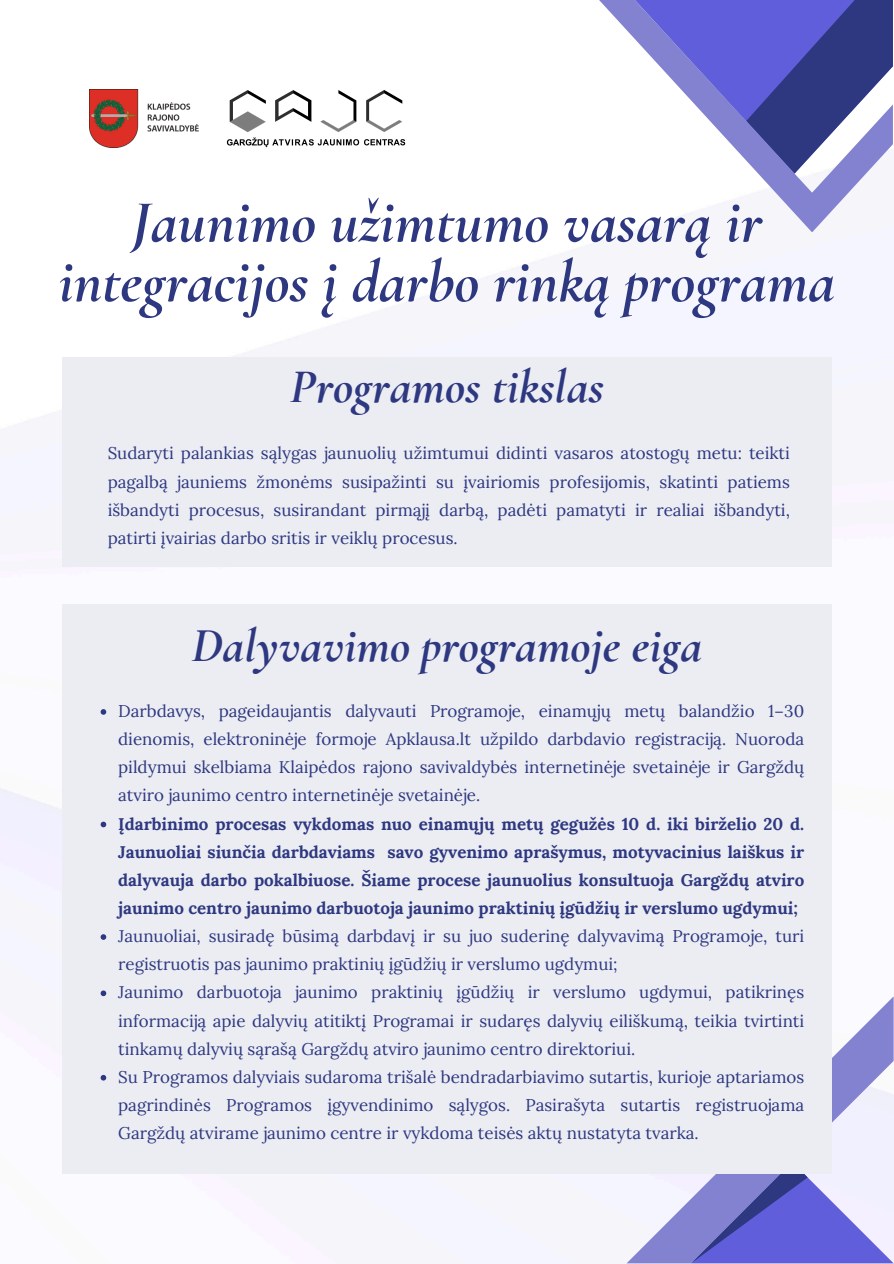
<style>
.page{position:relative;width:894px;height:1264px;background:#fff}
.page>*{position:absolute;margin:0;border:0;box-sizing:border-box;transform-origin:0 0}
.t1{font:italic 700 60.45px/59.7px "Cormorant Garamond";color:#2d3880;text-align:center}
.t2{font:italic 700 49.05px "Cormorant Garamond";color:#2d3880}
.t3{font:16.95px/28.2px "Lora";color:#2d3880;text-align:justify}
.t4{font:700 16.95px/28.2px "Lora";color:#2d3880;text-align:justify}
</style>
<div class="page">
<img style="left:0;top:0;width:893px;height:1263px">
<svg style="left:599px;top:0;width:293px;height:232px"></svg>
<svg style="left:626px;top:996px;width:267px;height:266px;fill:#f0f0fa"></svg>
<svg style="left:691px;top:1162px;width:202px;height:100px"></svg>
<img style="left:89px;top:89px;width:121px;height:59px">
<img style="left:226px;top:89px;width:179px;height:59px">
<div style="left:62px;top:358px;width:769px;height:209px;background:#ececf3"></div>
<div style="left:62px;top:604px;width:769px;height:570px;background:#ececf3"></div>
<svg style="left:101px;top:709px;width:5px;height:5px"></svg>
<svg style="left:101px;top:821px;width:5px;height:6px"></svg>
<svg style="left:101px;top:934px;width:5px;height:5px"></svg>
<svg style="left:101px;top:990px;width:5px;height:6px"></svg>
<svg style="left:101px;top:1074px;width:5px;height:6px"></svg>
<p class="t1" style="left:59px;top:192px;width:777px">Jaunimo užimtumo vasarą ir integracijos į darbo rinką programa</p>
<p class="t2" style="left:289px;top:357px;width:315px">Programos tikslas</p>
<h1 class="t3" style="left:108px;top:439px;width:683px">Sudaryti palankias sąlygas jaunuolių užimtumui didinti vasaros atostogų metu: teikti pagalbą jauniems žmonėms susipažinti su įvairiomis profesijomis, skatinti patiems išbandyti procesus, susirandant pirmąjį darbą, padėti pamatyti ir realiai išbandyti, patirti įvairias darbo sritis ir veiklų procesus.</h1>
<h2 class="t2" style="left:191px;top:615px;width:512px">Dalyvavimo programoje eiga</h2>
<p class="t3" style="left:118px;top:696px;width:687px">Darbdavys, pageidaujantis dalyvauti Programoje, einamųjų metų balandžio 1−30 dienomis, elektroninėje formoje Apklausa.lt užpildo darbdavio registraciją. Nuoroda pildymui skelbiama Klaipėdos rajono savivaldybės internetinėje svetainėje ir Gargždų atviro jaunimo centro internetinėje svetainėje.</p>
<h2 class="t4" style="left:118px;top:809px;width:687px">Įdarbinimo procesas vykdomas nuo einamųjų metų gegužės 10 d. iki birželio 20 d.<br>Jaunuoliai siunčia darbdaviams savo gyvenimo aprašymus, motyvacinius laiškus ir dalyvauja darbo pokalbiuose. Šiame procese jaunuolius konsultuoja Gargždų atviro jaunimo centro jaunimo darbuotoja jaunimo praktinių įgūdžių ir verslumo ugdymui;</h2>
<p class="t3" style="left:118px;top:921px;width:687px">Jaunuoliai, susiradę būsimą darbdavį ir su juo suderinę dalyvavimą Programoje, turi registruotis pas jaunimo praktinių įgūdžių ir verslumo ugdymui;</p>
<p class="t3" style="left:118px;top:978px;width:687px">Jaunimo darbuotoja jaunimo praktinių įgūdžių ir verslumo ugdymui, patikrinęs informaciją apie dalyvių atitiktį Programai ir sudaręs dalyvių eiliškumą, teikia tvirtinti tinkamų dalyvių sąrašą Gargždų atviro jaunimo centro direktoriui.</p>
<p class="t3" style="left:118px;top:1062px;width:687px">Su Programos dalyviais sudaroma trišalė bendradarbiavimo sutartis, kurioje aptariamos pagrindinės Programos įgyvendinimo sąlygos. Pasirašyta sutartis registruojama Gargždų atvirame jaunimo centre ir vykdoma teisės aktų nustatyta tvarka.</p>
</div>
